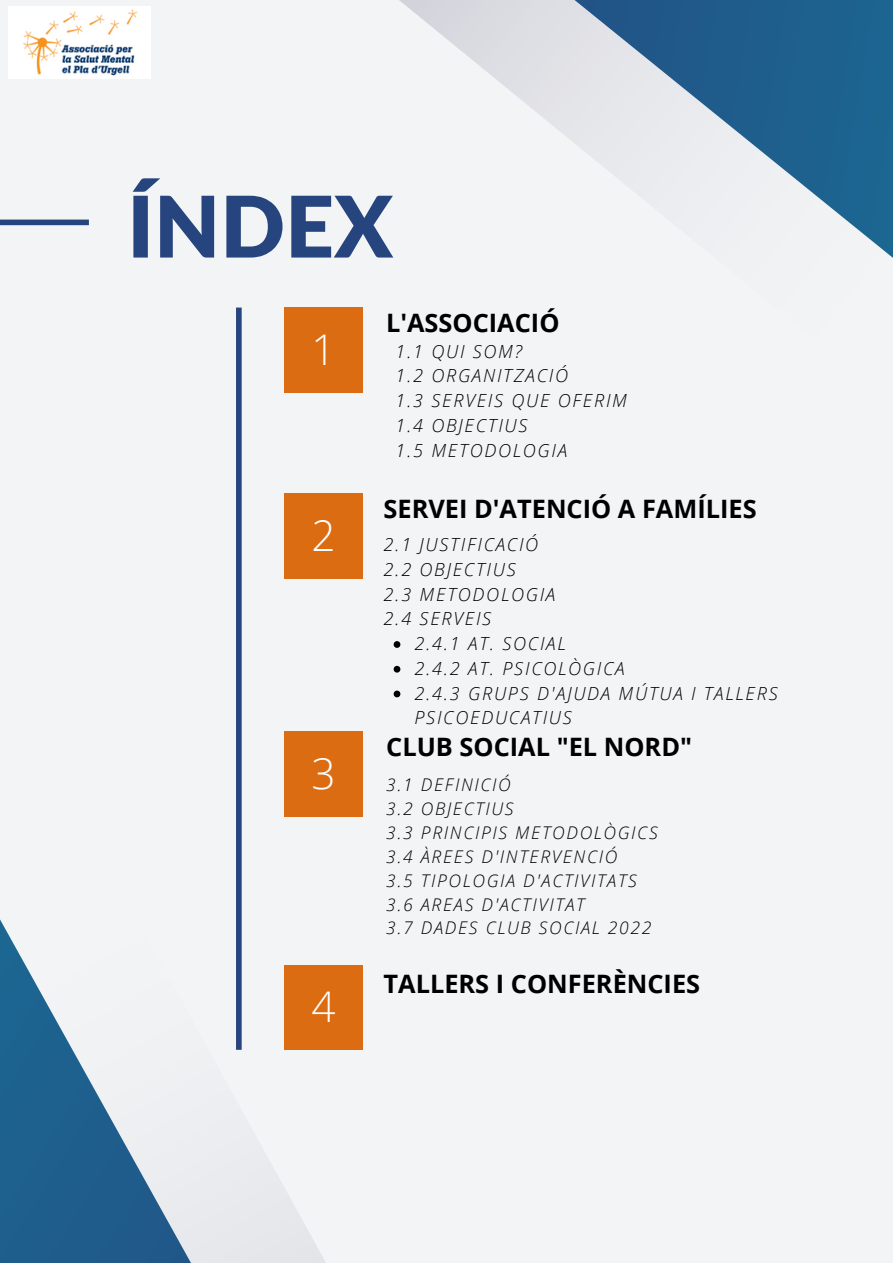
<style>
.page{position:relative;width:893px;height:1264px;background:#fff}
.page>*{position:absolute;margin:0;border:0;box-sizing:border-box;transform-origin:0 0}
.t1{font:900 84.75px "Lato";letter-spacing:.005em;color:#26447d}
.t2{font:300 42.15px "Open Sans";color:#fff}
.t3{font:700 25.35px "Open Sans";color:#000}
.t4{font:italic 300 18.15px/24.8px "Open Sans";letter-spacing:.1em;color:#000}
.t5{font:italic 300 17.55px "Open Sans";letter-spacing:.1em;color:#000}
</style>
<div class="page">
<div style="left:0;top:0;width:892px;height:1262px;background:#f2f4f5"></div>
<div style="left:284px;top:307px;width:78px;height:85px;background:#db6c11"></div>
<div style="left:284px;top:494px;width:78px;height:84px;background:#db6c11"></div>
<div style="left:284px;top:731px;width:78px;height:85px;background:#db6c11"></div>
<div style="left:236px;top:307px;width:6px;height:742px;background:#26447d"></div>
<svg style="left:393px;top:641px;width:7px;height:7px"></svg>
<svg style="left:393px;top:666px;width:7px;height:6px"></svg>
<svg style="left:393px;top:690px;width:7px;height:7px"></svg>
<svg style="left:260px;top:778px;width:103px;height:484px"></svg>
<svg style="left:0;top:578px;width:260px;height:684px"></svg>
<svg style="left:351px;top:0;width:196px;height:393px"></svg>
<svg style="left:547px;top:0;width:345px;height:257px"></svg>
<div style="left:0;top:219px;width:89px;height:6px;background:#26447d"></div>
<img style="left:8px;top:7px;width:142px;height:72px">
<p class="t1" style="left:127px;top:174px;width:267px">ÍNDEX</p>
<p class="t2" style="left:311px;top:320px;width:26px">1</p>
<p class="t2" style="left:311px;top:506px;width:26px">2</p>
<p class="t2" style="left:311px;top:744px;width:26px">3</p>
<p class="t2" style="left:311px;top:977px;width:26px">4</p>
<p class="t3" style="left:386px;top:305px;width:175px">L'ASSOCIACIÓ</p>
<p class="t4" style="left:395px;top:338px;width:128px">1.1 QUI SOM?</p>
<p class="t4" style="left:395px;top:363px;width:174px">1.2 ORGANITZACIÓ</p>
<p class="t4" style="left:395px;top:387px;width:233px">1.3 SERVEIS QUE OFERIM</p>
<p class="t4" style="left:395px;top:412px;width:134px">1.4 OBJECTIUS</p>
<p class="t4" style="left:395px;top:437px;width:173px">1.5 METODOLOGIA</p>
<p class="t3" style="left:383px;top:491px;width:374px">SERVEI D'ATENCIÓ A FAMÍLIES</p>
<p class="t4" style="left:383px;top:531px;width:156px">2.1 JUSTIFICACIÓ</p>
<p class="t4" style="left:383px;top:556px;width:134px">2.2 OBJECTIUS</p>
<p class="t4" style="left:383px;top:581px;width:173px">2.3 METODOLOGIA</p>
<p class="t4" style="left:383px;top:606px;width:109px">2.4 SERVEIS</p>
<p class="t4" style="left:414px;top:630px;width:153px">2.4.1 AT. SOCIAL</p>
<p class="t4" style="left:414px;top:655px;width:212px">2.4.2 AT. PSICOLÒGICA</p>
<p class="t4" style="left:414px;top:680px;width:365px">2.4.3 GRUPS D'AJUDA MÚTUA I TALLERS<br>PSICOEDUCATIUS</p>
<p class="t3" style="left:386px;top:729px;width:307px">CLUB SOCIAL "EL NORD"</p>
<p class="t5" style="left:386px;top:772px;width:126px">3.1 DEFINICIÓ</p>
<p class="t5" style="left:386px;top:796px;width:129px">3.2 OBJECTIUS</p>
<p class="t5" style="left:386px;top:820px;width:273px">3.3 PRINCIPIS METODOLÒGICS</p>
<p class="t5" style="left:386px;top:844px;width:233px">3.4 ÀREES D'INTERVENCIÓ</p>
<p class="t5" style="left:386px;top:867px;width:252px">3.5 TIPOLOGIA D'ACTIVITATS</p>
<p class="t5" style="left:386px;top:891px;width:200px">3.6 AREAS D'ACTIVITAT</p>
<p class="t5" style="left:386px;top:915px;width:267px">3.7 DADES CLUB SOCIAL 2022</p>
<p class="t3" style="left:383px;top:965px;width:318px">TALLERS I CONFERÈNCIES</p>
</div>
